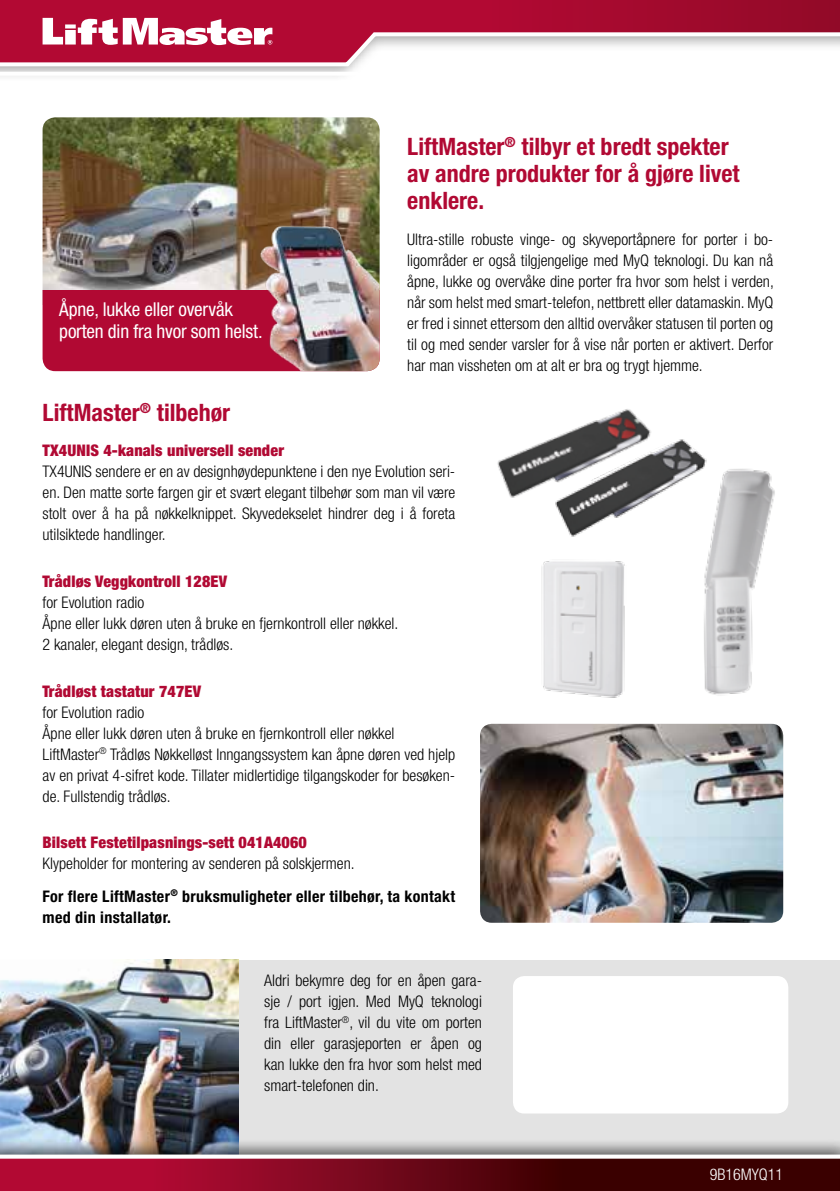
<style>
.page{position:relative;width:840px;height:1191px;background:#fff}
.page>*{position:absolute;margin:0;border:0;box-sizing:border-box;transform-origin:0 0}
.t1{font:700 condensed 24px/27px "Helvetica Neue LT Std";color:#b10933}
.t2{font:condensed 19.2px/22px "Helvetica Neue LT Std";letter-spacing:-.01em;color:#fff}
.t3{font:300 condensed 16px/21px "Helvetica Neue LT Std";color:#000;text-align:justify}
.t4{font:700 condensed 16px/32.6px "Helvetica Neue LT Std";letter-spacing:.02em;color:#000}
.t5{font:900 condensed 16px "Helvetica Neue LT Std";letter-spacing:.01em;color:#b10933}
.t6{font:300 condensed 16px "Helvetica Neue LT Std";color:#fff}
.s1{font-weight:300}
</style>
<div class="page">
<div style="left:0;top:959px;width:839px;height:199px;background:#e3e3e3"></div>
<img style="left:0;top:959px;width:238px;height:150px">
<img style="left:43px;top:117px;width:336px;height:173px">
<div style="left:43px;top:290px;width:336px;height:81px;background:#b10933"></div>
<img style="left:258px;top:221px;width:121px;height:150px">
<img style="left:480px;top:724px;width:302px;height:198px">
<img style="left:704px;top:469px;width:71px;height:226px">
<img style="left:541px;top:561px;width:84px;height:137px">
<img style="left:561px;top:439px;width:148px;height:105px">
<img style="left:497px;top:409px;width:158px;height:107px">
<svg style="left:0;top:0;width:839px;height:18px;background:#ab0930"></svg>
<div style="left:0;top:1109px;width:839px;height:82px;background:#000;opacity:.35"></div>
<svg style="left:0;top:1122px;width:839px;height:69px"></svg>
<svg style="left:0;top:1154px;width:839px;height:4px;background:#e9e9e9"></svg>
<svg style="left:0;top:18px;width:839px;height:59px"></svg>
<div style="left:512px;top:976px;width:275px;height:137px;background:#fff;border-radius:11px"></div>
<p class="t2" style="left:59px;top:298px;width:205px">Åpne, lukke eller overvåk porten din fra hvor som helst.</p>
<h1 class="t1" style="left:407px;top:133px;width:334px">LiftMaster<sup>®</sup> tilbyr et bredt spekter av andre produkter for å gjøre livet enklere.</h1>
<p class="t3" style="left:407px;top:229px;width:368px">Ultra-stille robuste vinge- og skyveportåpnere for porter i bo&shy;ligområder er også tilgjengelige med MyQ teknologi. Du kan nå åpne, lukke og overvåke dine porter fra hvor som helst i verden, når som helst med smart-telefon, nettbrett eller datamaskin. MyQ er fred i sinnet ettersom den alltid overvåker statusen til porten og til og med sender varsler for å vise når porten er aktivert. Derfor har man vissheten om at alt er bra og trygt hjemme.</p>
<h1 class="t1" style="left:43px;top:398px;width:189px">LiftMaster<sup>®</sup> tilbehør</h1>
<p class="t5" style="left:42px;top:441px;width:243px">TX4UNIS 4-kanals universell sender</p>
<p class="t3" style="left:42px;top:461px;width:414px">TX4UNIS sendere er en av designhøydepunktene i den nye Evolution seri&shy;en. Den matte sorte fargen gir et svært elegant tilbehør som man vil være stolt over å ha på nøkkelknippet. Skyvedekselet hindrer deg i å foreta utilsiktede handlinger.</p>
<p class="t5" style="left:43px;top:571px;width:186px">Trådløs Veggkontroll 128EV</p>
<p class="t3" style="left:43px;top:591px;width:357px;text-align:left">for Evolution radio<br>Åpne eller lukk døren uten å bruke en fjernkontroll eller nøkkel.<br>2 kanaler, elegant design, trådløs.</p>
<p class="t5" style="left:43px;top:681px;width:160px">Trådløst tastatur 747EV</p>
<p class="t3" style="left:43px;top:701px;width:414px;text-align:left">for Evolution radio<br>Åpne eller lukk døren uten å bruke en fjernkontroll eller nøkkel LiftMaster<sup>®</sup> Trådløs Nøkkelløst Inngangssystem kan åpne døren ved hjelp av en privat 4-sifret kode. Tillater midlertidige tilgangskoder for besøken&shy;de. Fullstendig trådløs.</p>
<p class="t5" style="left:42px;top:832px;width:266px">Bilsett Festetilpasnings-sett 041A4060</p>
<p class="t4" style="left:42px;top:847px;width:414px"><span class="s1">Klypeholder for montering av senderen på solskjermen.<br></span>For flere LiftMaster<sup>®</sup> bruksmuligheter eller tilbehør, ta kontakt</p>
<p class="t4" style="left:42px;top:900px;width:130px">med din installatør.</p>
<p class="t3" style="left:264px;top:969px;width:219px">Aldri bekymre deg for en åpen gara&shy;sje / port igjen. Med MyQ teknologi fra LiftMaster<sup>®</sup>, vil du vite om porten din eller garasjeporten er åpen og kan lukke den fra hvor som helst med smart-telefonen din.</p>
<p class="t6" style="left:709px;top:1165px;width:75px">9B16MYQ11</p>
</div>
